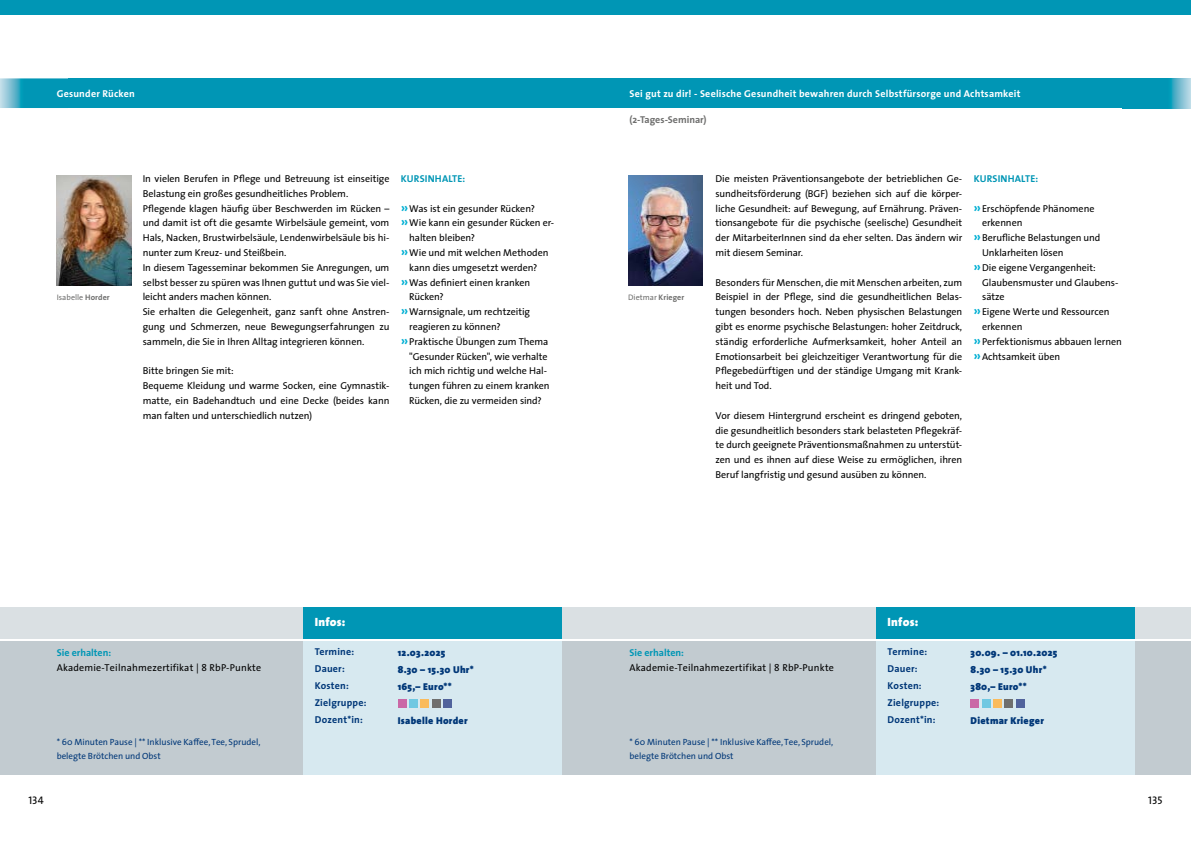
<style>
.page{position:relative;width:1191px;height:842px;background:#fff}
.page>*{position:absolute;margin:0;border:0;box-sizing:border-box;transform-origin:0 0}
.t1{font:900 12px "The Sans";letter-spacing:.02em;color:#fff}
.t2{font:11px "The Sans Regular Caps";color:#000}
.t3{font:10px/14.8px "The Sans";letter-spacing:-.005em;color:#000;text-align:justify}
.t4{font:900 10px "The Sans";letter-spacing:.025em;color:#003778}
.t5{font:700 10px "The Sans";letter-spacing:.02em;color:#fff}
.t6{font:700 10px/17px "The Sans";letter-spacing:.02em;color:#003778}
.t7{font:10px "The Sans";letter-spacing:.02em;color:#000}
.t8{font:700 10px "The Sans";letter-spacing:.005em;color:#0096b5}
.t9{font:700 10px "The Sans";letter-spacing:-.005em;color:#6f6f6e}
.t10{font:9px/14.8px "The Sans";color:#003778}
.t11{font:8px "The Sans";letter-spacing:.005em;color:#6f6f6e}
.s1{font-weight:700}
.s2{font-weight:700;font-size:14px;color:#00afd3}
</style>
<div class="page">
<div style="left:68px;top:78px;width:527px;height:30px;background:#0096b5"></div>
<div style="left:0;top:641px;width:595px;height:133px;background:#c2cbd0"></div>
<div style="left:595px;top:641px;width:596px;height:133px;background:#c2cbd0"></div>
<div style="left:0;top:607px;width:595px;height:31px;background:#dae0e3"></div>
<div style="left:595px;top:607px;width:596px;height:31px;background:#dae0e3"></div>
<div style="left:595px;top:78px;width:528px;height:30px;background:#0096b5"></div>
<svg style="left:0;top:78px;width:68px;height:30px;background:#29a4bf"></svg>
<svg style="left:1123px;top:78px;width:68px;height:30px;background:#23a2bd"></svg>
<div style="left:0;top:0;width:595px;height:15px;background:#0096b5"></div>
<div style="left:595px;top:0;width:596px;height:15px;background:#0096b5"></div>
<div style="left:303px;top:641px;width:258px;height:133px;background:#d7e9f0"></div>
<div style="left:876px;top:641px;width:258px;height:133px;background:#d7e9f0"></div>
<div style="left:303px;top:607px;width:258px;height:31px;background:#0096b5"></div>
<div style="left:876px;top:607px;width:258px;height:31px;background:#0096b5"></div>
<div style="left:398px;top:699px;width:8px;height:9px;background:#ca68a6"></div>
<div style="left:409px;top:699px;width:8px;height:9px;background:#6fc8e2"></div>
<div style="left:420px;top:699px;width:9px;height:9px;background:#fabb5c"></div>
<div style="left:432px;top:699px;width:8px;height:9px;background:#6f6f6e"></div>
<div style="left:443px;top:699px;width:8px;height:9px;background:#51639c"></div>
<img style="left:57px;top:175px;width:74px;height:111px">
<div style="left:970px;top:699px;width:9px;height:9px;background:#ca68a6"></div>
<div style="left:982px;top:699px;width:8px;height:9px;background:#6fc8e2"></div>
<div style="left:993px;top:699px;width:8px;height:9px;background:#fabb5c"></div>
<div style="left:1004px;top:699px;width:9px;height:9px;background:#6f6f6e"></div>
<div style="left:1016px;top:699px;width:8px;height:9px;background:#51639c"></div>
<img style="left:628px;top:175px;width:74px;height:111px">
<p class="t5" style="left:57px;top:85px;width:80px">Gesunder Rücken</p>
<p class="t11" style="left:57px;top:291px;width:55px">Isabelle <span class="s1">Horder</span></p>
<p class="t3" style="left:143px;top:171px;width:248px;text-align:left">In vielen Berufen in Pflege und Betreuung ist einseitige Belastung ein großes gesundheitliches Problem.<br>Pflegende klagen häufig über Beschwerden im Rücken – und damit ist oft die gesamte Wirbelsäule gemeint, vom Hals, Nacken, Brustwirbelsäule, Lendenwirbelsäule bis hi&shy;nunter zum Kreuz- und Steißbein.<br>In diesem Tagesseminar bekommen Sie Anregungen, um selbst besser zu spüren was Ihnen guttut und was Sie viel&shy;leicht anders machen können.<br>Sie erhalten die Gelegenheit, ganz sanft ohne Anstren&shy;gung und Schmerzen, neue Bewegungserfahrungen zu sammeln, die Sie in Ihren Alltag integrieren können.</p>
<p class="t3" style="left:143px;top:363px;width:248px;text-align:left">Bitte bringen Sie mit:<br>Bequeme Kleidung und warme Socken, eine Gymnastik&shy;matte, ein Badehandtuch und eine Decke (beides kann man falten und unterschiedlich nutzen)</p>
<p class="t8" style="left:401px;top:170px;width:66px">KURSINHALTE:</p>
<p class="t3" style="left:401px;top:201px;width:136px"><span class="s2">»</span>Was ist ein gesunder Rücken?</p>
<p class="t3" style="left:401px;top:215px;width:155px"><span class="s2">»</span>Wie kann ein gesunder Rücken er-</p>
<p class="t3" style="left:409px;top:230px;width:67px">halten bleiben?</p>
<p class="t3" style="left:401px;top:245px;width:149px"><span class="s2">»</span>Wie und mit welchen Methoden</p>
<p class="t3" style="left:409px;top:260px;width:130px">kann dies umgesetzt werden?</p>
<p class="t3" style="left:401px;top:275px;width:131px"><span class="s2">»</span>Was definiert einen kranken</p>
<p class="t3" style="left:409px;top:289px;width:36px">Rücken?</p>
<p class="t3" style="left:401px;top:304px;width:131px"><span class="s2">»</span>Warnsignale, um rechtzeitig</p>
<p class="t3" style="left:409px;top:319px;width:93px">reagieren zu können?</p>
<p class="t3" style="left:401px;top:334px;width:149px"><span class="s2">»</span>Praktische Übungen zum Thema</p>
<p class="t3" style="left:409px;top:349px;width:140px">"Gesunder Rücken", wie verhalte</p>
<p class="t3" style="left:409px;top:363px;width:139px">ich mich richtig und welche Hal-</p>
<p class="t3" style="left:409px;top:378px;width:142px">tungen führen zu einem kranken</p>
<p class="t3" style="left:409px;top:393px;width:134px">Rücken, die zu vermeiden sind?</p>
<p class="t5" style="left:629px;top:85px;width:392px">Sei gut zu dir! - Seelische Gesundheit bewahren durch Selbstfürsorge und Achtsamkeit</p>
<p class="t9" style="left:629px;top:111px;width:79px">(2-Tages-Seminar)</p>
<p class="t11" style="left:628px;top:291px;width:58px">Dietmar <span class="s1">Krieger</span></p>
<p class="t3" style="left:715px;top:171px;width:248px">Die meisten Präventionsangebote der betrieblichen Ge&shy;sundheitsförderung (BGF) beziehen sich auf die körper&shy;liche Gesundheit: auf Bewegung, auf Ernährung. Präven&shy;tionsangebote für die psychische (seelische) Gesundheit der MitarbeiterInnen sind da eher selten. Das ändern wir mit diesem Seminar.</p>
<p class="t3" style="left:715px;top:275px;width:248px">Besonders für Menschen, die mit Menschen arbeiten, zum Beispiel in der Pflege, sind die gesundheitlichen Belas&shy;tungen besonders hoch. Neben physischen Belastungen gibt es enorme psychische Belastungen: hoher Zeitdruck, ständig erforderliche Aufmerksamkeit, hoher Anteil an Emotionsarbeit bei gleichzeitiger Verantwortung für die Pflegebedürftigen und der ständige Umgang mit Krank&shy;heit und Tod.</p>
<p class="t3" style="left:715px;top:408px;width:248px">Vor diesem Hintergrund erscheint es dringend geboten, die gesundheitlich besonders stark belasteten Pflegekräf&shy;te durch geeignete Präventionsmaßnahmen zu unterstüt&shy;zen und es ihnen auf diese Weise zu ermöglichen, ihren Beruf langfristig und gesund ausüben zu können.</p>
<p class="t8" style="left:973px;top:170px;width:66px">KURSINHALTE:</p>
<p class="t3" style="left:973px;top:201px;width:122px"><span class="s2">»</span>Erschöpfende Phänomene</p>
<p class="t3" style="left:982px;top:215px;width:42px">erkennen</p>
<p class="t3" style="left:973px;top:230px;width:128px"><span class="s2">»</span>Berufliche Belastungen und</p>
<p class="t3" style="left:982px;top:245px;width:83px">Unklarheiten lösen</p>
<p class="t3" style="left:973px;top:260px;width:124px"><span class="s2">»</span>Die eigene Vergangenheit:</p>
<p class="t3" style="left:982px;top:275px;width:138px">Glaubensmuster und Glaubens-</p>
<p class="t3" style="left:982px;top:289px;width:24px">sätze</p>
<p class="t3" style="left:973px;top:304px;width:137px"><span class="s2">»</span>Eigene Werte und Ressourcen</p>
<p class="t3" style="left:982px;top:319px;width:42px">erkennen</p>
<p class="t3" style="left:973px;top:334px;width:150px"><span class="s2">»</span>Perfektionismus abbauen lernen</p>
<p class="t3" style="left:973px;top:349px;width:88px"><span class="s2">»</span>Achtsamkeit üben</p>
<p class="t1" style="left:315px;top:612px;width:32px">Infos:</p>
<p class="t1" style="left:887px;top:612px;width:32px">Infos:</p>
<p class="t8" style="left:57px;top:644px;width:56px">Sie erhalten:</p>
<p class="t7" style="left:57px;top:659px;width:206px">Akademie-Teilnahmezertifikat | 8 RbP-Punkte</p>
<p class="t6" style="left:315px;top:642px;width:41px">Termine:</p>
<p class="t4" style="left:398px;top:644px;width:49px">12.03.2025</p>
<p class="t6" style="left:315px;top:659px;width:32px">Dauer:</p>
<p class="t4" style="left:398px;top:661px;width:78px">8.30 – 15.30 Uhr*</p>
<p class="t6" style="left:315px;top:676px;width:35px">Kosten:</p>
<p class="t4" style="left:398px;top:678px;width:56px">165,– Euro**</p>
<p class="t6" style="left:315px;top:693px;width:53px">Zielgruppe:<br>Dozent*in:</p>
<p class="t4" style="left:398px;top:712px;width:71px">Isabelle Horder</p>
<p class="t8" style="left:629px;top:644px;width:56px">Sie erhalten:</p>
<p class="t7" style="left:629px;top:659px;width:206px">Akademie-Teilnahmezertifikat | 8 RbP-Punkte</p>
<p class="t6" style="left:887px;top:642px;width:41px">Termine:</p>
<p class="t4" style="left:970px;top:644px;width:88px">30.09. – 01.10.2025</p>
<p class="t6" style="left:887px;top:659px;width:32px">Dauer:</p>
<p class="t4" style="left:970px;top:661px;width:78px">8.30 – 15.30 Uhr*</p>
<p class="t6" style="left:887px;top:676px;width:35px">Kosten:</p>
<p class="t4" style="left:970px;top:678px;width:58px">380,– Euro**</p>
<p class="t6" style="left:887px;top:693px;width:53px">Zielgruppe:<br>Dozent*in:</p>
<p class="t4" style="left:970px;top:712px;width:75px">Dietmar Krieger</p>
<p class="t10" style="left:57px;top:734px;width:205px">* 60 Minuten Pause | ** Inklusive Kaffee, Tee, Sprudel, belegte Brötchen und Obst</p>
<p class="t10" style="left:629px;top:734px;width:205px">* 60 Minuten Pause | ** Inklusive Kaffee, Tee, Sprudel, belegte Brötchen und Obst</p>
<p class="t2" style="left:28px;top:794px;width:17px">134</p>
<p class="t2" style="left:1148px;top:794px;width:16px">135</p>
</div>
